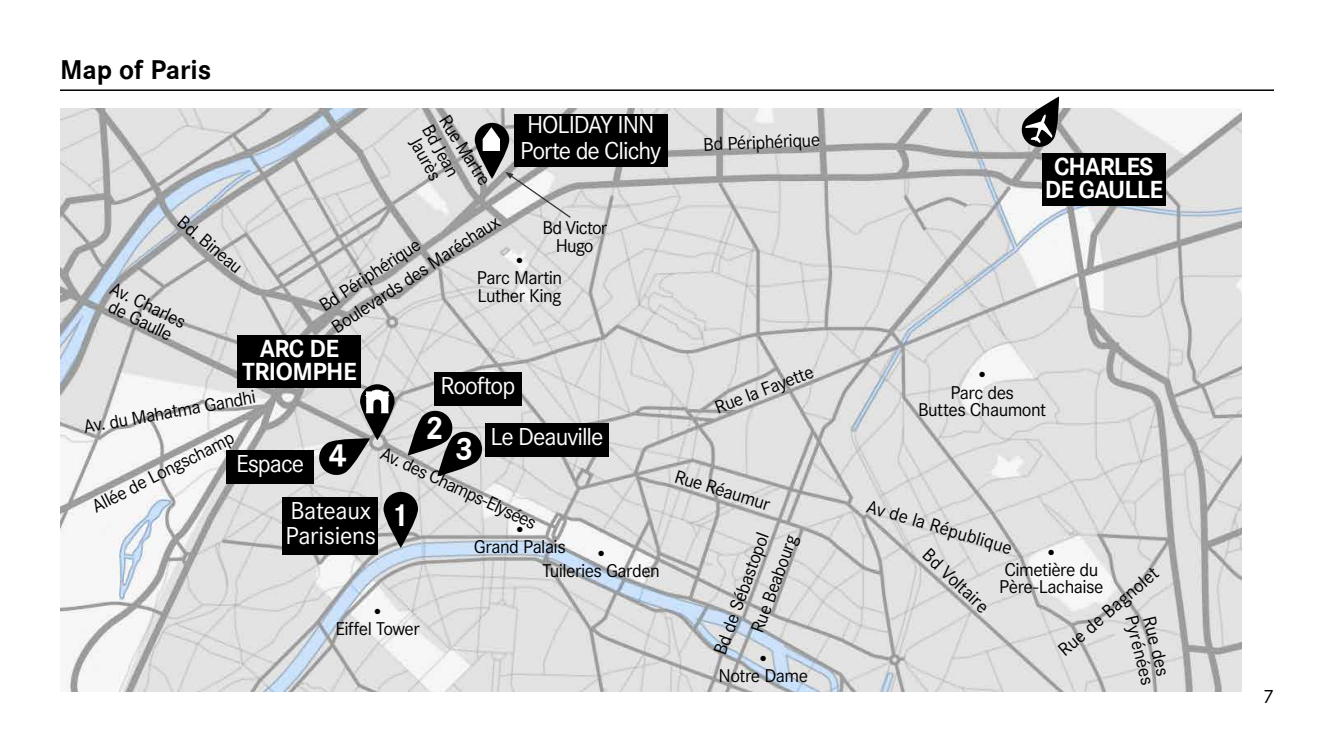
<style>
.page{position:relative;width:1334px;height:750px;background:#fff}
.page>*{position:absolute;margin:0;border:0;box-sizing:border-box;transform-origin:0 0}
.t1{font:700 33px "Corporate S Global";color:#fff}
.t2{font:700 28px "Corporate S Global";color:#000}
.t3{font:25.5px/25.5px "Corporate S Global";letter-spacing:-.04em;color:#fff}
.t4{font:700 25.5px/23px "Corporate S Global";letter-spacing:-.03em;color:#fff;text-align:center}
.t5{font:25.5px/25.5px "Corporate S Global";letter-spacing:-.01em;color:#fff}
.t6{font:20px "Corporate S Global";color:#000}
.t7{font:19.3px/17.1px "Corporate S Global";letter-spacing:-.03em;color:#000;text-align:center}
.t8{font:19.3px/17.1px "Corporate S Global";letter-spacing:-.05em;color:#000;text-align:center}
</style>
<div class="page">
<hr style="left:60px;top:89px;width:1214px;height:2px;background:#000">
<img style="left:60px;top:109px;width:1182px;height:582px">
<svg style="left:1019px;top:97px;width:40px;height:52px"></svg>
<svg style="left:360px;top:384px;width:35px;height:56px"></svg>
<svg style="left:365px;top:390px;width:25px;height:23px"></svg>
<div style="left:514px;top:115px;width:154px;height:52px;background:#000"></div>
<div style="left:1042px;top:153px;width:124px;height:52px;background:#000"></div>
<div style="left:238px;top:335px;width:123px;height:53px;background:#000"></div>
<svg style="left:505px;top:172px;width:67px;height:47px"></svg>
<div style="left:283px;top:497px;width:95px;height:58px;background:#000"></div>
<div style="left:434px;top:372px;width:88px;height:34px;background:#000"></div>
<div style="left:485px;top:423px;width:124px;height:34px;background:#000"></div>
<svg style="left:475px;top:123px;width:34px;height:56px"></svg>
<svg style="left:483px;top:127px;width:17px;height:24px"></svg>
<svg style="left:384px;top:492px;width:34px;height:56px;background:#363636"></svg>
<div style="left:226px;top:450px;width:88px;height:34px;background:#000"></div>
<svg style="left:317px;top:438px;width:53px;height:39px;background:#5b5b5b"></svg>
<svg style="left:408px;top:409px;width:76px;height:67px;background:#717171"></svg>
<h2 class="t2" style="left:60px;top:53px;width:153px">Map of Paris</h2>
<p class="t7" style="left:451px;top:112px;width:81px;rotate:57deg">Rue Martre</p>
<p class="t7" style="left:435px;top:122px;width:58px;text-align:left;rotate:61deg">Bd Jean<br>Jaurès</p>
<h3 class="t3" style="left:520px;top:112px;width:142px">HOLIDAY INN<br>Porte de Clichy</h3>
<p class="t7" style="left:186px;top:213px;width:80px;rotate:40deg">Bd. Bineau</p>
<p class="t7" style="left:328px;top:320px;width:199px;rotate:-33deg">Boulevards des Maréchaux</p>
<p class="t8" style="left:542px;top:219px;width:66px">Bd Victor<br>Hugo</p>
<p class="t7" style="left:316px;top:299px;width:118px;rotate:-33deg">Bd Périphérique</p>
<p class="t7" style="left:477px;top:252px;width:87px">•<br>Parc Martin<br>Luther King</p>
<p class="t7" style="left:115px;top:279px;width:83px;rotate:26deg">Av. Charles de Gaulle</p>
<h3 class="t4" style="left:242px;top:337px;width:116px">ARC DE<br>TRIOMPHE</h3>
<h3 class="t3" style="left:491px;top:360px;width:115px;line-height:51px;text-indent:-50px">Rooftop<br>Le Deauville</h3>
<p class="t7" style="left:82px;top:418px;width:176px;rotate:-10deg">Av. du Mahatma Gandhi</p>
<h1 class="t1" style="left:425px;top:408px;width:20px">2</h1>
<p class="t7" style="left:89px;top:499px;width:158px;rotate:-27deg">Allée de Longschamp</p>
<h1 class="t1" style="left:455px;top:429px;width:20px">3</h1>
<h3 class="t3" style="left:236px;top:450px;width:113px">Espace <sup>4</sup></h3>
<p class="t7" style="left:385px;top:444px;width:171px;rotate:25deg">Av. des Champs-Elysées</p>
<p class="t7" style="left:474px;top:521px;width:93px">•<br>Grand Palais</p>
<p class="t7" style="left:542px;top:545px;width:119px">•<br>Tuileries Garden</p>
<h3 class="t5" style="left:285px;top:497px;width:92px">Bateaux<br>Parisiens</h3>
<h1 class="t1" style="left:390px;top:495px;width:20px">1</h1>
<p class="t7" style="left:335px;top:603px;width:86px">•<br>Eiffel Tower</p>
<p class="t7" style="left:703px;top:135px;width:118px;rotate:-2deg">Bd Périphérique</p>
<p class="t7" style="left:713px;top:400px;width:105px;rotate:-21deg">Rue la Fayette</p>
<p class="t7" style="left:678px;top:467px;width:100px;rotate:17deg">Rue Réaumur</p>
<p class="t7" style="left:748px;top:629px;width:105px;rotate:-70deg">Rue Beabourg</p>
<p class="t7" style="left:711px;top:651px;width:131px;rotate:-70deg">Bd de Sébastopol</p>
<p class="t7" style="left:719px;top:650px;width:91px">•<br>Notre Dame</p>
<h3 class="t4" style="left:1045px;top:155px;width:120px">CHARLES<br>DE GAULLE</h3>
<p class="t7" style="left:918px;top:366px;width:130px">•<br>Parc des<br>Buttes Chaumont</p>
<p class="t7" style="left:870px;top:496px;width:152px;rotate:17deg">Av de la République</p>
<p class="t7" style="left:932px;top:545px;width:85px;rotate:44deg">Bd Voltaire</p>
<p class="t7" style="left:999px;top:543px;width:106px">•<br>Cimetière du<br>Père-Lachaise</p>
<p class="t7" style="left:1055px;top:645px;width:127px;rotate:-40deg">Rue de Bagnolet</p>
<p class="t7" style="left:1140px;top:613px;width:73px;rotate:76deg">Pyrénées</p>
<p class="t7" style="left:1158px;top:614px;width:63px;rotate:76deg">Rue des</p>
<p class="t6" style="left:1263px;top:685px;width:12px">7</p>
</div>
